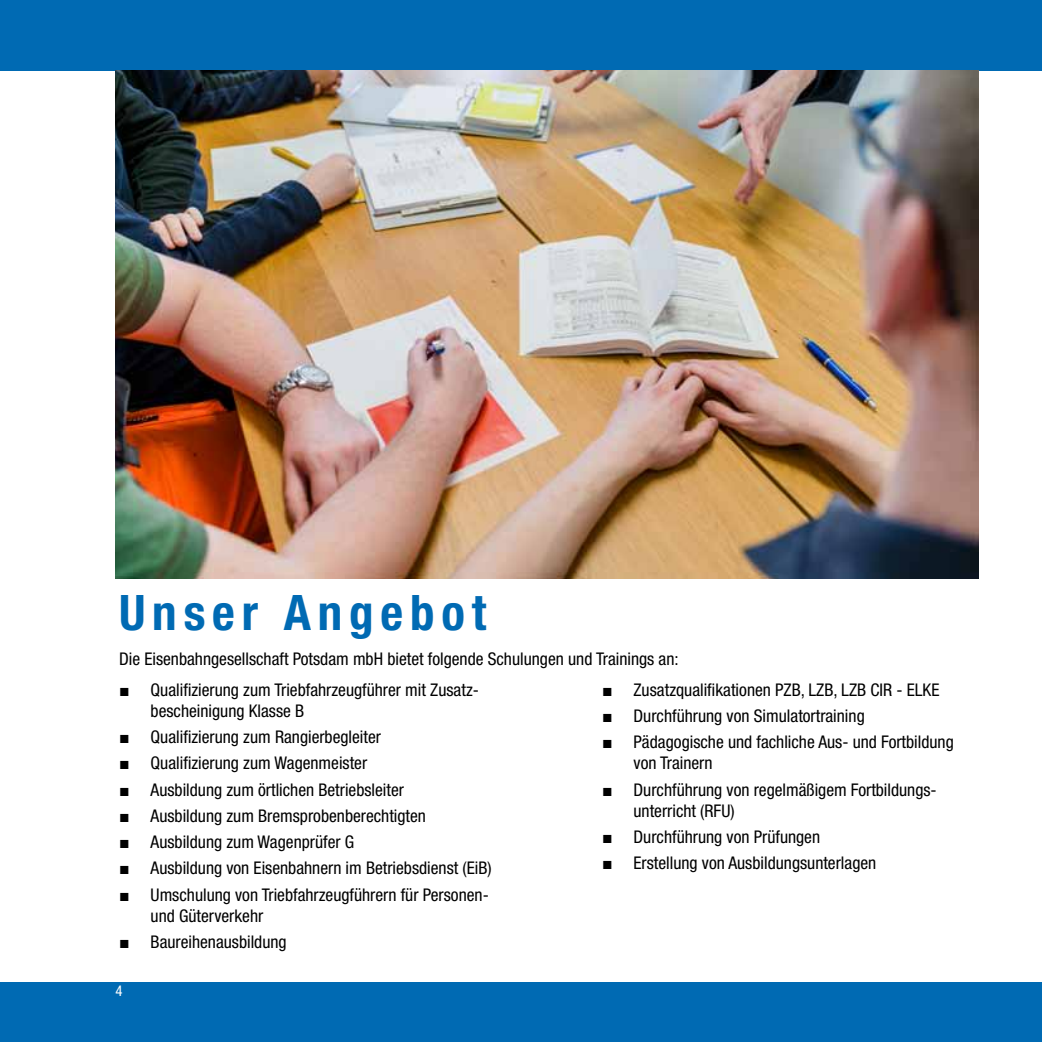
<style>
.page{position:relative;width:1042px;height:1042px;background:#fff}
.page>*{position:absolute;margin:0;border:0;box-sizing:border-box;transform-origin:0 0}
.t1{font:700 condensed 49px "Helvetica Neue";letter-spacing:.14em;color:#006ab3}
.t2{font:condensed 17.5px/21px "Helvetica Neue";color:#000}
.t3{font:condensed 14.88px "Helvetica Neue";color:#fff}
.s1{font-family:"Arial";font-stretch:normal}
</style>
<div class="page">
<div style="left:0;top:982px;width:1042px;height:60px;background:#006ab3"></div>
<div style="left:0;top:0;width:1042px;height:71px;background:#006ab3"></div>
<img style="left:115px;top:71px;width:864px;height:508px">
<h1 class="t1" style="left:119px;top:583px;width:369px">Unser Angebot</h1>
<p class="t2" style="left:119px;top:648px;width:561px">Die Eisenbahngesellschaft Potsdam mbH bietet folgende Schulungen und Trainings an:</p>
<p class="t2" style="left:151px;top:679px;width:330px;text-indent:-32px"><span class="s1">■</span> Qualifizierung zum Triebfahrzeugführer mit Zusatz&shy;bescheinigung Klasse B</p>
<p class="t2" style="left:119px;top:726px;width:263px"><span class="s1">■</span> Qualifizierung zum Rangierbegleiter</p>
<p class="t2" style="left:119px;top:752px;width:250px"><span class="s1">■</span> Qualifizierung zum Wagenmeister</p>
<p class="t2" style="left:119px;top:779px;width:286px"><span class="s1">■</span> Ausbildung zum örtlichen Betriebsleiter</p>
<p class="t2" style="left:119px;top:805px;width:308px"><span class="s1">■</span> Ausbildung zum Bremsprobenberechtigten</p>
<p class="t2" style="left:119px;top:831px;width:237px"><span class="s1">■</span> Ausbildung zum Wagenprüfer G</p>
<p class="t2" style="left:119px;top:857px;width:374px"><span class="s1">■</span> Ausbildung von Eisenbahnern im Betriebsdienst (EiB)</p>
<p class="t2" style="left:151px;top:884px;width:340px;text-indent:-32px"><span class="s1">■</span> Umschulung von Triebfahrzeugführern für Personen&shy;und Güterverkehr</p>
<p class="t2" style="left:119px;top:931px;width:169px"><span class="s1">■</span> Baureihenausbildung</p>
<p class="t3" style="left:115px;top:982px;width:9px">4</p>
<p class="t2" style="left:602px;top:679px;width:339px"><span class="s1">■</span> Zusatzqualifikationen PZB, LZB, LZB CIR - ELKE</p>
<p class="t2" style="left:602px;top:705px;width:264px"><span class="s1">■</span> Durchführung von Simulatortraining</p>
<p class="t2" style="left:633px;top:731px;width:322px;text-indent:-32px"><span class="s1">■</span> Pädagogische und fachliche Aus- und Fortbildung von Trainern</p>
<p class="t2" style="left:633px;top:779px;width:305px;text-indent:-32px"><span class="s1">■</span> Durchführung von regelmäßigem Fortbildungs&shy;unterricht (RFU)</p>
<p class="t2" style="left:602px;top:826px;width:220px"><span class="s1">■</span> Durchführung von Prüfungen</p>
<p class="t2" style="left:602px;top:852px;width:276px"><span class="s1">■</span> Erstellung von Ausbildungsunterlagen</p>
</div>
